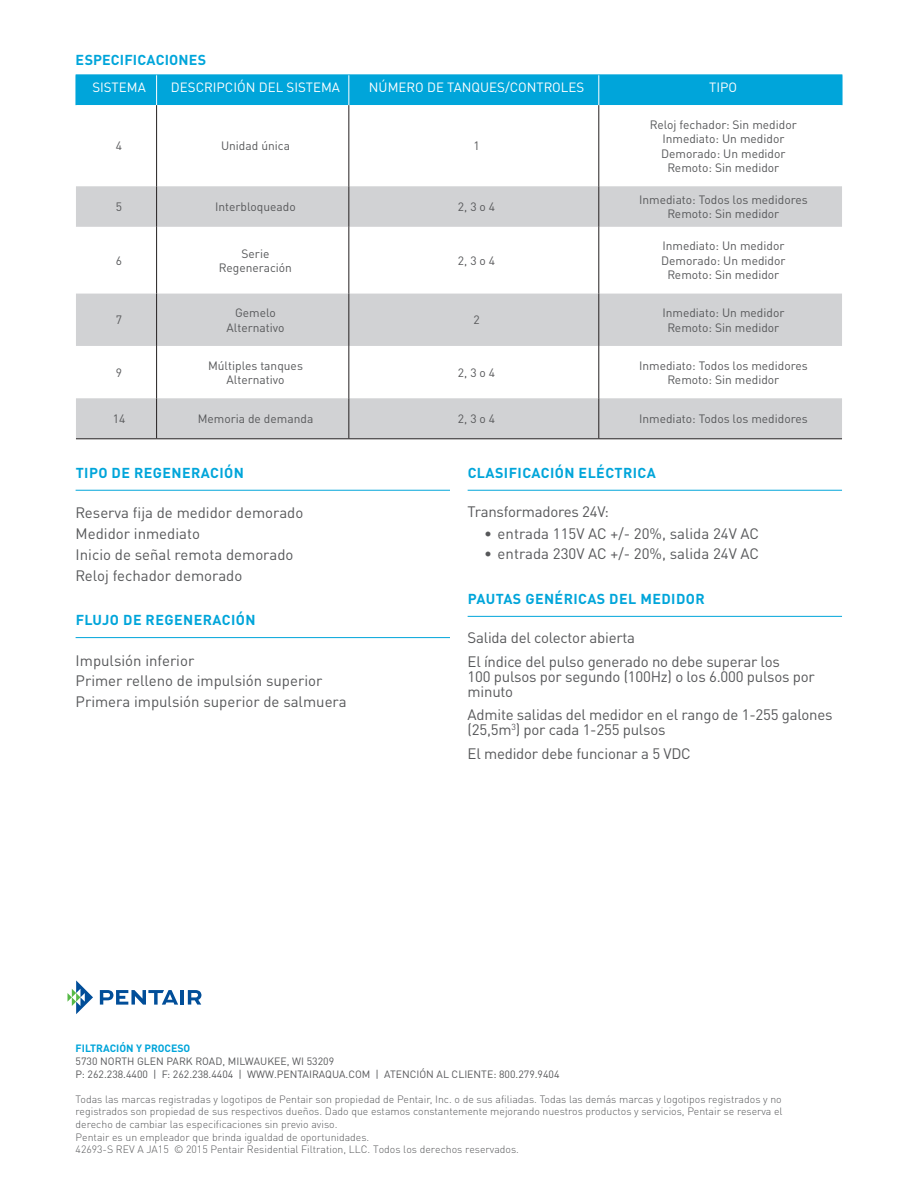
<style>
.page{position:relative;width:918px;height:1188px;background:#fff}
.page>*{position:absolute;margin:0;border:0;box-sizing:border-box;transform-origin:0 0}
.TableText{font:15px/15px "DIN Pro";letter-spacing:-.015em;color:#57585a}
.BULLETS{font:15px "DIN Pro";color:#57585a}
.BLUE_cap_head{font:700 14.25px "DIN Pro";letter-spacing:.03em;color:#00a5da}
.Sub_Blue{font:700 14.25px "DIN Pro";letter-spacing:.01em;color:#00a5da}
.t1{font:13.35px "DIN Pro";color:#fff}
.t2{font:12px "DIN Pro";color:#57585a}
.t3{font:300 10.5px/12.6px "DIN Pro";color:#57585a}
.t4{font:10.5px "DIN Pro";color:#57585a}
.t5{font:700 10.5px "DIN Pro";color:#00a5da}
</style>
<div class="page">
<svg style="left:68px;top:980px;width:25px;height:34px"></svg>
<svg style="left:100px;top:990px;width:78px;height:15px"></svg>
<hr style="left:181px;top:990px;width:3px;height:15px;background:#014e99">
<svg style="left:188px;top:990px;width:13px;height:15px"></svg>
<hr style="left:76px;top:490px;width:374px;height:1px;background:#00a5da">
<hr style="left:76px;top:637px;width:374px;height:1px;background:#00a5da">
<hr style="left:468px;top:490px;width:374px;height:1px;background:#00a5da">
<hr style="left:468px;top:616px;width:374px;height:1px;background:#00a5da">
<div style="left:77px;top:76px;width:765px;height:29px;background:#00a5da"></div>
<svg style="left:76px;top:186px;width:766px;height:252px;fill:#d1d2d4"></svg>
<hr style="left:76px;top:75px;width:81px;height:1px;background:#00a5da">
<hr style="left:76px;top:75px;width:1px;height:30px;background:#00a5da">
<hr style="left:157px;top:75px;width:192px;height:1px;background:#00a5da">
<hr style="left:349px;top:75px;width:250px;height:1px;background:#00a5da">
<hr style="left:599px;top:75px;width:243px;height:1px;background:#00a5da">
<hr style="left:842px;top:75px;width:1px;height:30px;background:#00a5da">
<hr style="left:156px;top:75px;width:1px;height:30px;background:#fff">
<hr style="left:348px;top:75px;width:1px;height:30px;background:#fff">
<hr style="left:598px;top:75px;width:1px;height:30px;background:#fff">
<hr style="left:156px;top:105px;width:1px;height:81px;background:#231f20">
<hr style="left:348px;top:105px;width:1px;height:81px;background:#231f20">
<hr style="left:598px;top:105px;width:1px;height:81px;background:#231f20">
<hr style="left:156px;top:186px;width:1px;height:41px;background:#231f20">
<hr style="left:348px;top:186px;width:1px;height:41px;background:#231f20">
<hr style="left:598px;top:186px;width:1px;height:41px;background:#231f20">
<hr style="left:156px;top:227px;width:1px;height:67px;background:#231f20">
<hr style="left:348px;top:227px;width:1px;height:67px;background:#231f20">
<hr style="left:598px;top:227px;width:1px;height:67px;background:#231f20">
<hr style="left:156px;top:294px;width:1px;height:52px;background:#231f20">
<hr style="left:348px;top:294px;width:1px;height:52px;background:#231f20">
<hr style="left:598px;top:294px;width:1px;height:52px;background:#231f20">
<hr style="left:156px;top:346px;width:1px;height:52px;background:#231f20">
<hr style="left:348px;top:346px;width:1px;height:52px;background:#231f20">
<hr style="left:598px;top:346px;width:1px;height:52px;background:#231f20">
<hr style="left:156px;top:398px;width:1px;height:40px;background:#231f20">
<hr style="left:348px;top:398px;width:1px;height:40px;background:#231f20">
<hr style="left:598px;top:398px;width:1px;height:40px;background:#231f20">
<hr style="left:76px;top:438px;width:81px;height:1px;background:#231f20">
<hr style="left:157px;top:438px;width:192px;height:1px;background:#231f20">
<hr style="left:349px;top:438px;width:250px;height:1px;background:#231f20">
<hr style="left:599px;top:438px;width:243px;height:1px;background:#231f20">
<p class="Sub_Blue" style="left:76px;top:48px;width:132px">ESPECIFICACIONES</p>
<p class="t1" style="left:92px;top:77px;width:55px">SISTEMA</p>
<p class="t1" style="left:171px;top:77px;width:171px">DESCRIPCIÓN DEL SISTEMA</p>
<p class="t1" style="left:369px;top:77px;width:217px">NÚMERO DE TANQUES/CONTROLES</p>
<p class="t1" style="left:709px;top:77px;width:29px">TIPO</p>
<p class="t2" style="left:116px;top:137px;width:8px">4</p>
<p class="t2" style="left:221px;top:137px;width:70px">Unidad única</p>
<p class="t2" style="left:473px;top:137px;width:8px">1</p>
<p class="t2" style="left:116px;top:197px;width:8px">5</p>
<p class="t2" style="left:215px;top:197px;width:82px">Interbloqueado</p>
<p class="t2" style="left:458px;top:197px;width:39px">2, 3 o 4</p>
<p class="t2" style="left:116px;top:251px;width:8px">6</p>
<p class="t2" style="left:242px;top:244px;width:29px">Serie</p>
<p class="t2" style="left:219px;top:258px;width:75px">Regeneración</p>
<p class="t2" style="left:458px;top:251px;width:39px">2, 3 o 4</p>
<p class="t2" style="left:116px;top:311px;width:8px">7</p>
<p class="t2" style="left:235px;top:303px;width:42px">Gemelo</p>
<p class="t2" style="left:227px;top:318px;width:59px">Alternativo</p>
<p class="t2" style="left:473px;top:311px;width:8px">2</p>
<p class="t2" style="left:116px;top:363px;width:8px">9</p>
<p class="t2" style="left:208px;top:356px;width:96px">Múltiples tanques</p>
<p class="t2" style="left:227px;top:370px;width:59px">Alternativo</p>
<p class="t2" style="left:458px;top:363px;width:39px">2, 3 o 4</p>
<p class="t2" style="left:650px;top:115px;width:148px">Reloj fechador: Sin medidor</p>
<p class="t2" style="left:662px;top:129px;width:124px">Inmediato: Un medidor</p>
<p class="t2" style="left:661px;top:144px;width:126px">Demorado: Un medidor</p>
<p class="t2" style="left:667px;top:158px;width:113px">Remoto: Sin medidor</p>
<p class="t2" style="left:639px;top:190px;width:170px">Inmediato: Todos los medidores</p>
<p class="t2" style="left:667px;top:205px;width:113px">Remoto: Sin medidor</p>
<p class="t2" style="left:662px;top:237px;width:124px">Inmediato: Un medidor</p>
<p class="t2" style="left:661px;top:251px;width:126px">Demorado: Un medidor</p>
<p class="t2" style="left:667px;top:265px;width:113px">Remoto: Sin medidor</p>
<p class="t2" style="left:662px;top:303px;width:124px">Inmediato: Un medidor</p>
<p class="t2" style="left:667px;top:318px;width:113px">Remoto: Sin medidor</p>
<p class="t2" style="left:639px;top:356px;width:170px">Inmediato: Todos los medidores</p>
<p class="t2" style="left:667px;top:370px;width:113px">Remoto: Sin medidor</p>
<p class="t2" style="left:113px;top:409px;width:14px">14</p>
<p class="t2" style="left:198px;top:409px;width:117px">Memoria de demanda</p>
<p class="t2" style="left:458px;top:409px;width:39px">2, 3 o 4</p>
<p class="t2" style="left:639px;top:409px;width:170px">Inmediato: Todos los medidores</p>
<p class="BLUE_cap_head" style="left:76px;top:461px;width:170px">TIPO DE REGENERACIÓN</p>
<p class="BULLETS" style="left:76px;top:501px;width:229px">Reserva fija de medidor demorado</p>
<p class="BULLETS" style="left:76px;top:522px;width:126px">Medidor inmediato</p>
<p class="BULLETS" style="left:76px;top:543px;width:219px">Inicio de señal remota demorado</p>
<p class="BULLETS" style="left:76px;top:563px;width:168px">Reloj fechador demorado</p>
<p class="BLUE_cap_head" style="left:76px;top:608px;width:182px">FLUJO DE REGENERACIÓN</p>
<p class="BULLETS" style="left:76px;top:648px;width:120px">Impulsión inferior</p>
<p class="BULLETS" style="left:76px;top:669px;width:248px">Primer relleno de impulsión superior</p>
<p class="BULLETS" style="left:76px;top:690px;width:273px">Primera impulsión superior de salmuera</p>
<p class="BLUE_cap_head" style="left:468px;top:461px;width:190px">CLASIFICACIÓN ELÉCTRICA</p>
<p class="TableText" style="left:468px;top:502px;width:143px">Transformadores 24V:</p>
<p class="TableText" style="left:484px;top:524px;width:277px">• entrada 115V AC +/- 20%, salida 24V AC</p>
<p class="TableText" style="left:484px;top:545px;width:277px">• entrada 230V AC +/- 20%, salida 24V AC</p>
<p class="BLUE_cap_head" style="left:468px;top:587px;width:239px">PAUTAS GENÉRICAS DEL MEDIDOR</p>
<p class="TableText" style="left:468px;top:628px;width:169px">Salida del colector abierta</p>
<p class="TableText" style="left:468px;top:652px;width:349px">El índice del pulso generado no debe superar los<br>100 pulsos por segundo (100Hz) o los 6.000 pulsos por minuto</p>
<p class="TableText" style="left:468px;top:706px;width:366px">Admite salidas del medidor en el rango de 1-255 galones (25,5m<sup>3</sup>) por cada 1-255 pulsos</p>
<p class="TableText" style="left:468px;top:744px;width:225px">El medidor debe funcionar a 5 VDC</p>
<p class="t5" style="left:76px;top:1040px;width:116px">FILTRACIÓN Y PROCESO</p>
<p class="t4" style="left:76px;top:1053px;width:260px">5730 NORTH GLEN PARK ROAD, MILWAUKEE, WI 53209</p>
<p class="t4" style="left:76px;top:1065px;width:485px">P: 262.238.4400 | F: 262.238.4404 | WWW.PENTAIRAQUA.COM | ATENCIÓN AL CLIENTE: 800.279.9404</p>
<p class="t3" style="left:76px;top:1092px;width:708px">Todas las marcas registradas y logotipos de Pentair son propiedad de Pentair, Inc. o de sus afiliadas. Todas las demás marcas y logotipos registrados y no registrados son propiedad de sus respectivos dueños. Dado que estamos constantemente mejorando nuestros productos y servicios, Pentair se reserva el derecho de cambiar las especificaciones sin previo aviso.<br>Pentair es un empleador que brinda igualdad de oportunidades.<br>42693-S REV A JA15 © 2015 Pentair Residential Filtration, LLC. Todos los derechos reservados.</p>
</div>
